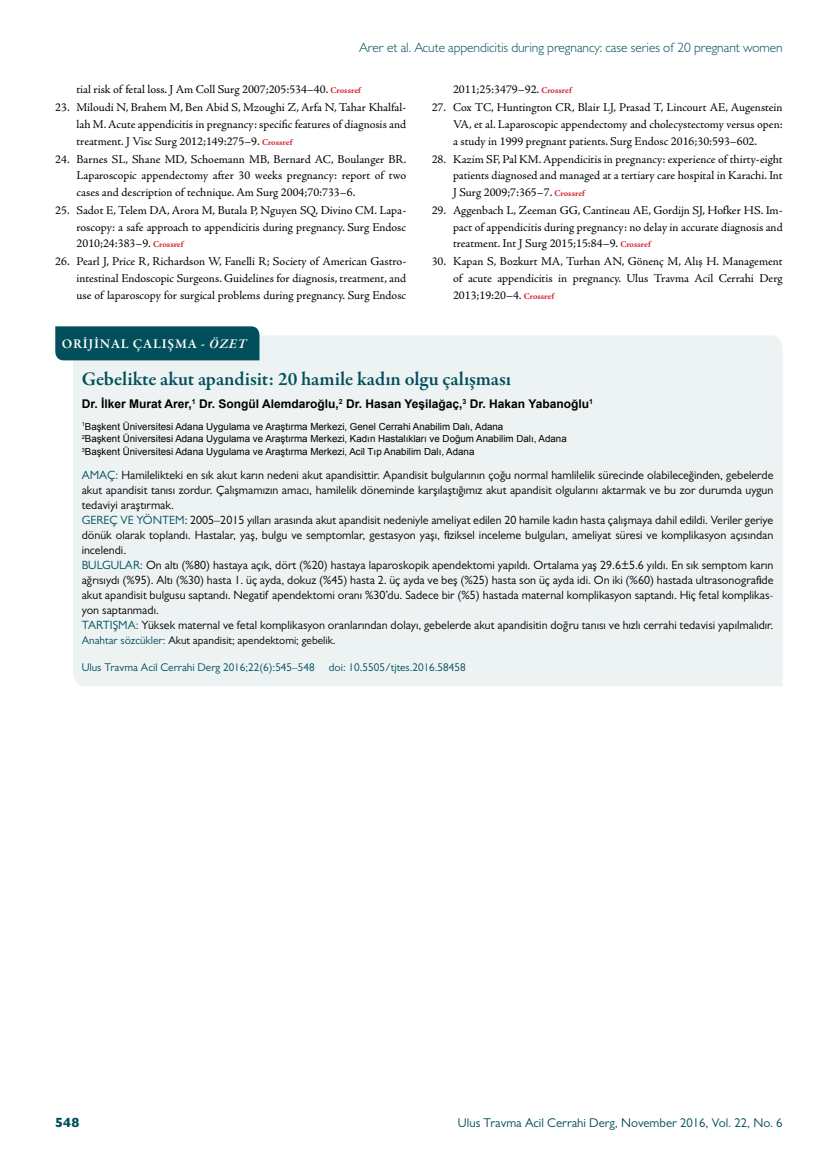
<style>
.page{position:relative;width:838px;height:1170px;background:#fff}
.page>*{position:absolute;margin:0;border:0;box-sizing:border-box;transform-origin:0 0}
.t1{font:600 19.5px "Garamond Premr Pro";color:#004f5a}
.t2{font:300 13.5px "Gill Sans MT Pro";letter-spacing:-.005em;color:#004f5a}
.t3{font:600 13.5px "Garamond Premr Pro";letter-spacing:.055em;color:#fff}
.t4{font:800 13.5px "Gill Sans MT Pro";color:#004f5a}
.t5{font:12.75px "Gill Sans MT Pro";color:#004f5a}
.t6{font:12px/16.6px "Adobe Jenson Pro";color:#000;text-align:justify}
.t7{font:12px/15px "Gill Sans MT Pro";color:#000}
.t8{font:700 12px "Arial";color:#000}
.t9{font:11.25px "Gill Sans MT Pro";color:#004f5a}
.t10{font:11.25px "Gill Sans MT Pro";color:#000}
.t11{font:9.75px/12.8px "Arial";color:#000}
.s1{font-weight:700;font-size:9px;color:#d2232a}
.s2{font-style:italic}
.s3{color:#004f5a}
</style>
<div class="page">
<div style="left:73px;top:335px;width:709px;height:351px;background:#edf3f3"></div>
<div style="left:55px;top:326px;width:204px;height:34px;background:#004f5a"></div>
<p class="t2" style="left:359px;top:39px;width:425px">Arer et al. Acute appendicitis during pregnancy: case series of 20 pregnant women</p>
<p class="t6" style="left:77px;top:81px;width:286px">tial risk of fetal loss. J Am Coll Surg 2007;205:534–40. <span class="s1">Crossref</span></p>
<p class="t6" style="left:77px;top:99px;width:331px;text-indent:-21px">23. Miloudi N, Brahem M, Ben Abid S, Mzoughi Z, Arfa N, Tahar Khalfal&shy;lah M. Acute appendicitis in pregnancy: specific features of diagnosis and treatment. J Visc Surg 2012;149:275–9. <span class="s1">Crossref</span></p>
<p class="t6" style="left:77px;top:151px;width:331px;text-indent:-21px">24. Barnes SL, Shane MD, Schoemann MB, Bernard AC, Boulanger BR.<br>Laparoscopic appendectomy after 30 weeks pregnancy: report of two cases and description of technique. Am Surg 2004;70:733–6.</p>
<p class="t6" style="left:77px;top:202px;width:331px;text-indent:-21px">25. Sadot E, Telem DA, Arora M, Butala P, Nguyen SQ, Divino CM. Lapa&shy;roscopy: a safe approach to appendicitis during pregnancy. Surg Endosc 2010;24:383–9. <span class="s1">Crossref</span></p>
<p class="t6" style="left:77px;top:253px;width:331px;text-indent:-21px">26. Pearl J, Price R, Richardson W, Fanelli R; Society of American Gastro&shy;intestinal Endoscopic Surgeons. Guidelines for diagnosis, treatment, and use of laparoscopy for surgical problems during pregnancy. Surg Endosc</p>
<p class="t3" style="left:62px;top:336px;width:186px">ORİJİNAL ÇALIŞMA - <span class="s2">ÖZET</span></p>
<p class="t6" style="left:453px;top:81px;width:120px">2011;25:3479–92. <span class="s1">Crossref</span></p>
<p class="t6" style="left:453px;top:99px;width:331px;text-indent:-21px">27. Cox TC, Huntington CR, Blair LJ, Prasad T, Lincourt AE, Augenstein VA, et al. Laparoscopic appendectomy and cholecystectomy versus open: a study in 1999 pregnant patients. Surg Endosc 2016;30:593–602.</p>
<p class="t6" style="left:453px;top:151px;width:331px;text-indent:-21px">28. Kazim SF, Pal KM. Appendicitis in pregnancy: experience of thirty-eight patients diagnosed and managed at a tertiary care hospital in Karachi. Int J Surg 2009;7:365–7. <span class="s1">Crossref</span></p>
<p class="t6" style="left:453px;top:202px;width:331px;text-indent:-21px">29. Aggenbach L, Zeeman GG, Cantineau AE, Gordijn SJ, Hofker HS. Im&shy;pact of appendicitis during pregnancy: no delay in accurate diagnosis and treatment. Int J Surg 2015;15:84–9. <span class="s1">Crossref</span></p>
<p class="t6" style="left:453px;top:253px;width:331px;text-indent:-21px">30. Kapan S, Bozkurt MA, Turhan AN, Gönenç M, Alış H. Management of acute appendicitis in pregnancy. Ulus Travma Acil Cerrahi Derg 2013;19:20–4. <span class="s1">Crossref</span></p>
<h1 class="t1" style="left:82px;top:367px;width:431px">Gebelikte akut apandisit: 20 hamile kadın olgu çalışması</h1>
<p class="t8" style="left:82px;top:397px;width:513px">Dr. İlker Murat Arer,<sup>1</sup> Dr. Songül Alemdaroğlu,<sup>2</sup> Dr. Hasan Yeşilağaç,<sup>3</sup> Dr. Hakan Yabanoğlu<sup>1</sup></p>
<p class="t11" style="left:82px;top:420px;width:486px"><sup>1</sup>Başkent Üniversitesi Adana Uygulama ve Araştırma Merkezi, Genel Cerrahi Anabilim Dalı, Adana<br><sup>2</sup>Başkent Üniversitesi Adana Uygulama ve Araştırma Merkezi, Kadın Hastalıkları ve Doğum Anabilim Dalı, Adana<br><sup>3</sup>Başkent Üniversitesi Adana Uygulama ve Araştırma Merkezi, Acil Tıp Anabilim Dalı, Adana</p>
<p class="t7" style="left:82px;top:467px;width:693px"><span class="s3">AMAÇ:</span> Hamilelikteki en sık akut karın nedeni akut apandisittir. Apandisit bulgularının çoğu normal hamlilelik sürecinde olabileceğinden, gebelerde akut apandisit tanısı zordur. Çalışmamızın amacı, hamilelik döneminde karşılaştığımız akut apandisit olgularını aktarmak ve bu zor durumda uygun tedaviyi araştırmak.<br><span class="s3">GEREÇ VE YÖNTEM</span>: 2005–2015 yılları arasında akut apandisit nedeniyle ameliyat edilen 20 hamile kadın hasta çalışmaya dahil edildi. Veriler geriye dönük olarak toplandı. Hastalar, yaş, bulgu ve semptomlar, gestasyon yaşı, fiziksel inceleme bulguları, ameliyat süresi ve komplikasyon açısından incelendi.<br><span class="s3">BULGULAR:</span> On altı (%80) hastaya açık, dört (%20) hastaya laparoskopik apendektomi yapıldı. Ortalama yaş 29.6±5.6 yıldı. En sık semptom karın ağrısıydı (%95). Altı (%30) hasta 1. üç ayda, dokuz (%45) hasta 2. üç ayda ve beş (%25) hasta son üç ayda idi. On iki (%60) hastada ultrasonografide akut apandisit bulgusu saptandı. Negatif apendektomi oranı %30’du. Sadece bir (%5) hastada maternal komplikasyon saptandı. Hiç fetal komplikas&shy;yon saptanmadı.<br><span class="s3">TARTIŞMA:</span> Yüksek maternal ve fetal komplikasyon oranlarından dolayı, gebelerde akut apandisitin doğru tanısı ve hızlı cerrahi tedavisi yapılmalıdır.</p>
<p class="t10" style="left:82px;top:633px;width:255px"><span class="s3">Anahtar sözcükler:</span> Akut apandisit; apendektomi; gebelik.</p>
<p class="t9" style="left:82px;top:660px;width:234px">Ulus Travma Acil Cerrahi Derg 2016;22(6):545–548</p>
<p class="t9" style="left:329px;top:660px;width:138px">doi: 10.5505/tjtes.2016.58458</p>
<p class="t4" style="left:55px;top:1114px;width:26px">548</p>
<p class="t5" style="left:458px;top:1115px;width:326px">Ulus Travma Acil Cerrahi Derg, November 2016, Vol. 22, No. 6</p>
</div>
